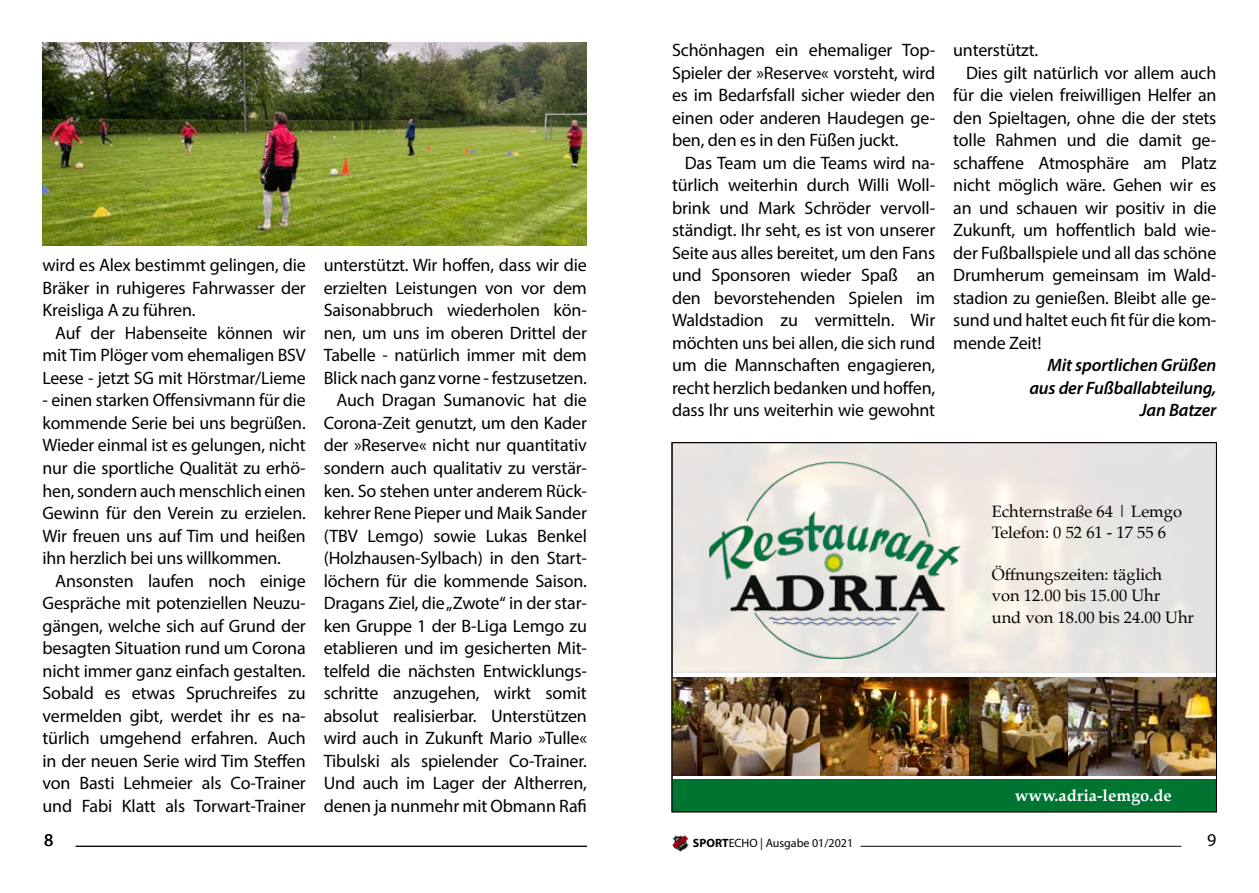
<style>
.page{position:relative;width:1259px;height:893px;background:#fff}
.page>*{position:absolute;margin:0;border:0;box-sizing:border-box;transform-origin:0 0}
.t1{font:18px/22.5px "Myriad Pro";letter-spacing:-.01em;color:#000;text-align:justify}
.t2{font:italic 600 18px/22.5px "Myriad Pro";letter-spacing:-.01em;color:#000;text-align:right}
.t3{font:16.5px/21px "Palatino";color:#000}
.t4{font:700 16.5px "Palatino";color:#fff}
.t5{font:12px "Myriad Pro";color:#000}
.s1{font-weight:700}
</style>
<div class="page">
<hr style="left:860px;top:846px;width:321px;height:1px;background:#000">
<svg style="left:672px;top:835px;width:16px;height:17px"></svg>
<hr style="left:76px;top:846px;width:511px;height:1px;background:#000">
<img style="left:673px;top:444px;width:541px;height:227px">
<img style="left:710px;top:462px;width:250px;height:196px">
<img style="left:673px;top:678px;width:541px;height:97px">
<div style="left:672px;top:779px;width:544px;height:33px;background:#007431"></div>
<img style="left:43px;top:43px;width:544px;height:202px">
<p class="t1" style="left:43px;top:254px;width:265px">wird es Alex bestimmt gelingen, die Bräker in ruhigeres Fahrwasser der Kreisliga A zu führen.</p>
<p class="t1" style="left:43px;top:321px;width:265px;text-indent:13px">Auf der Habenseite können wir mit Tim Plöger vom ehemaligen BSV Leese - jetzt SG mit Hörstmar/Lieme</p>
<p class="t1" style="left:43px;top:389px;width:265px">- einen starken Offensivmann für die kommende Serie bei uns begrüßen.<br>Wieder einmal ist es gelungen, nicht nur die sportliche Qualität zu erhö&shy;hen, sondern auch menschlich einen Gewinn für den Verein zu erzielen.<br>Wir freuen uns auf Tim und heißen ihn herzlich bei uns willkommen.</p>
<p class="t1" style="left:43px;top:569px;width:265px;text-indent:13px">Ansonsten laufen noch einige Gespräche mit potenziellen Neuzu&shy;gängen, welche sich auf Grund der besagten Situation rund um Corona nicht immer ganz einfach gestalten.<br>Sobald es etwas Spruchreifes zu vermelden gibt, werdet ihr es na&shy;türlich umgehend erfahren. Auch in der neuen Serie wird Tim Steffen von Basti Lehmeier als Co-Trainer und Fabi Klatt als Torwart-Trainer</p>
<p class="t1" style="left:324px;top:254px;width:265px;text-align:right">unterstützt. Wir hoffen, dass wir die erzielten Leistungen von vor dem Saisonabbruch wiederholen kön&shy;nen, um uns im oberen Drittel der Tabelle - natürlich immer mit dem Blick nach ganz vorne - festzusetzen.<br>Auch Dragan Sumanovic hat die Corona-Zeit genutzt, um den Kader der »Reserve« nicht nur quantitativ sondern auch qualitativ zu verstär&shy;ken. So stehen unter anderem Rück&shy;kehrer Rene Pieper und Maik Sander (TBV Lemgo) sowie Lukas Benkel (Holzhausen-Sylbach) in den Start&shy;löchern für die kommende Saison.<br>Dragans Ziel, die „Zwote“ in der star&shy;ken Gruppe 1 der B-Liga Lemgo zu etablieren und im gesicherten Mit&shy;telfeld die nächsten Entwicklungs&shy;schritte anzugehen, wirkt somit absolut realisierbar. Unterstützen wird auch in Zukunft Mario »Tulle« Tibulski als spielender Co-Trainer.<br>Und auch im Lager der Altherren, denen ja nunmehr mit Obmann Rafi</p>
<p class="t1" style="left:672px;top:38px;width:265px">Schönhagen ein ehemaliger Top-Spieler der »Reserve« vorsteht, wird es im Bedarfsfall sicher wieder den einen oder anderen Haudegen ge&shy;ben, den es in den Füßen juckt.</p>
<p class="t1" style="left:672px;top:151px;width:265px;text-indent:13px">Das Team um die Teams wird na&shy;türlich weiterhin durch Willi Woll&shy;brink und Mark Schröder vervoll&shy;ständigt. Ihr seht, es ist von unserer Seite aus alles bereitet, um den Fans und Sponsoren wieder Spaß an den bevorstehenden Spielen im Waldstadion zu vermitteln. Wir möchten uns bei allen, die sich rund um die Mannschaften engagieren, recht herzlich bedanken und hoffen, dass Ihr uns weiterhin wie gewohnt</p>
<p class="t1" style="left:953px;top:38px;width:86px">unterstützt.</p>
<p class="t1" style="left:966px;top:61px;width:252px">Dies gilt natürlich vor allem auch</p>
<p class="t1" style="left:953px;top:83px;width:265px">für die vielen freiwilligen Helfer an</p>
<p class="t1" style="left:953px;top:106px;width:265px">den Spieltagen, ohne die der stets</p>
<p class="t1" style="left:953px;top:128px;width:265px">tolle Rahmen und die damit ge-</p>
<p class="t1" style="left:953px;top:151px;width:265px">schaffene Atmosphäre am Platz</p>
<p class="t1" style="left:953px;top:173px;width:265px">nicht möglich wäre. Gehen wir es</p>
<p class="t1" style="left:953px;top:196px;width:265px">an und schauen wir positiv in die</p>
<p class="t1" style="left:953px;top:218px;width:265px">Zukunft, um hoffentlich bald wie-</p>
<p class="t1" style="left:953px;top:241px;width:265px">der Fußballspiele und all das schöne</p>
<p class="t1" style="left:953px;top:263px;width:265px">Drumherum gemeinsam im Wald-</p>
<p class="t1" style="left:953px;top:286px;width:265px">stadion zu genießen. Bleibt alle ge-</p>
<p class="t1" style="left:953px;top:308px;width:265px">sund und haltet euch fit für die kom-</p>
<p class="t1" style="left:953px;top:331px;width:90px">mende Zeit!</p>
<p class="t2" style="left:1029px;top:353px;width:188px">Mit sportlichen Grüßen aus der Fußballabteilung,<br>Jan Batzer</p>
<p class="t3" style="left:991px;top:501px;width:192px">Echternstraße 64 | Lemgo<br>Telefon: 0 52 61 - 17 55 6</p>
<p class="t3" style="left:991px;top:564px;width:204px">Öffnungszeiten: täglich von 12.00 bis 15.00 Uhr und von 18.00 bis 24.00 Uhr</p>
<p class="t4" style="left:1014px;top:781px;width:159px">www.adria-lemgo.de</p>
<p class="t1" style="left:44px;top:828px;width:11px">8</p>
<p class="t5" style="left:693px;top:835px;width:162px"><span class="s1">SPORT</span>ECHO | Ausgabe 01/2021</p>
<p class="t1" style="left:1207px;top:828px;width:11px">9</p>
</div>
